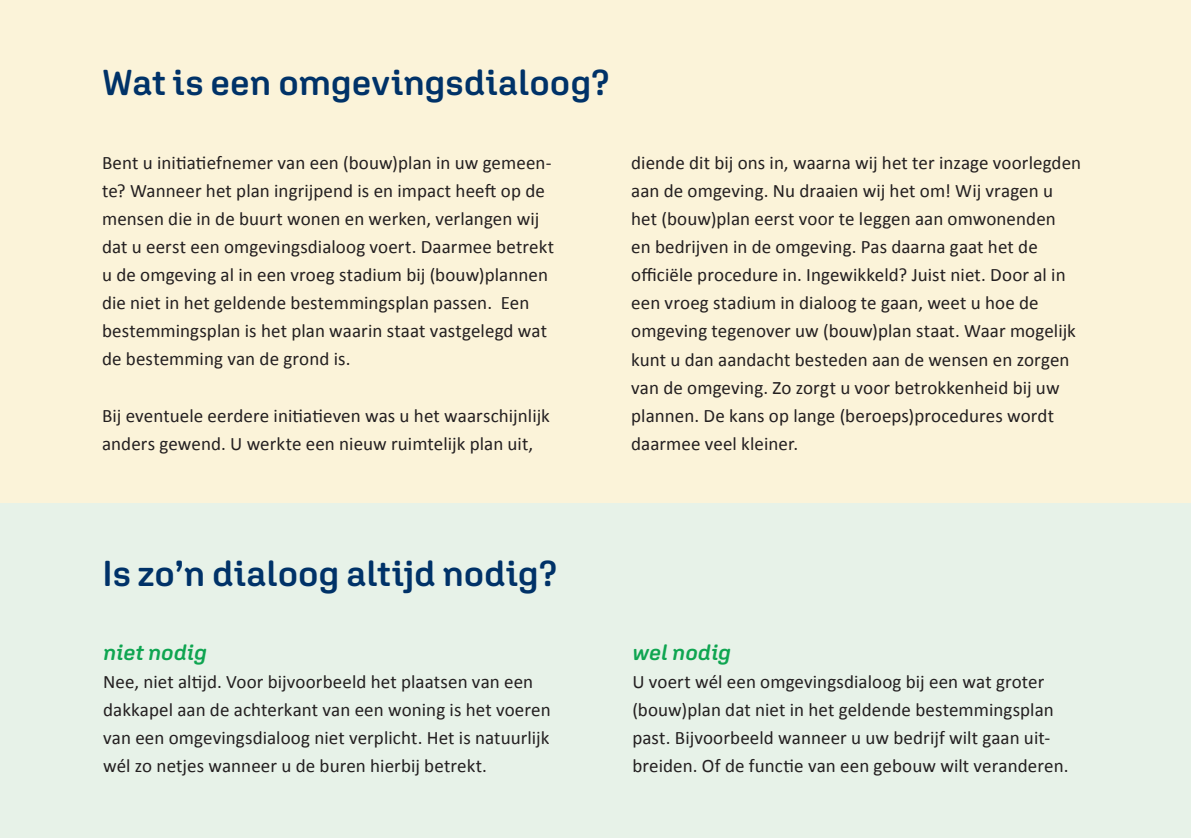
<style>
.page{position:relative;width:1191px;height:840px;background:#fff}
.page>*{position:absolute;margin:0;border:0;box-sizing:border-box;transform-origin:0 0}
.t1{font:600 36px "Aglet Sans";color:#003268}
.t2{font:italic 600 22px "Aglet Sans";letter-spacing:-.005em;color:#0fa551}
.t3{font:19px/28px "Calibri";letter-spacing:.005em;color:#231f20}
</style>
<div class="page">
<div style="left:0;top:485px;width:1191px;height:352px;background:#e7f2e8"></div>
<div style="left:0;top:0;width:1191px;height:502px;background:#fbf3d9"></div>
<h1 class="t1" style="left:102px;top:60px;width:509px">Wat is een omgevingsdialoog?</h1>
<p class="t3" style="left:102px;top:149px;width:453px">Bent u initiatiefnemer van een (bouw)plan in uw gemeen&shy;te? Wanneer het plan ingrijpend is en impact heeft op de mensen die in de buurt wonen en werken, verlangen wij dat u eerst een omgevingsdialoog voert. Daarmee betrekt u de omgeving al in een vroeg stadium bij (bouw)plannen die niet in het geldende bestemmingsplan passen. Een bestemmingsplan is het plan waarin staat vastgelegd wat de bestemming van de grond is.</p>
<p class="t3" style="left:102px;top:401px;width:449px">Bij eventuele eerdere initiatieven was u het waarschijnlijk anders gewend. U werkte een nieuw ruimtelijk plan uit,</p>
<p class="t3" style="left:631px;top:149px;width:451px">diende dit bij ons in, waarna wij het ter inzage voorlegden aan de omgeving. Nu draaien wij het om! Wij vragen u het (bouw)plan eerst voor te leggen aan omwonenden<br>en bedrijven in de omgeving. Pas daarna gaat het de officiële procedure in. Ingewikkeld? Juist niet. Door al in een vroeg stadium in dialoog te gaan, weet u hoe de omgeving tegenover uw (bouw)plan staat. Waar mogelijk kunt u dan aandacht besteden aan de wensen en zorgen van de omgeving. Zo zorgt u voor betrokkenheid bij uw plannen. De kans op lange (beroeps)procedures wordt daarmee veel kleiner.</p>
<h1 class="t1" style="left:102px;top:551px;width:456px">Is zo’n dialoog altijd nodig?</h1>
<p class="t2" style="left:103px;top:638px;width:105px">niet nodig</p>
<p class="t3" style="left:103px;top:667px;width:449px">Nee, niet altijd. Voor bijvoorbeeld het plaatsen van een dakkapel aan de achterkant van een woning is het voeren van een omgevingsdialoog niet verplicht. Het is natuurlijk wél zo netjes wanneer u de buren hierbij betrekt.</p>
<p class="t2" style="left:632px;top:638px;width:100px">wel nodig</p>
<p class="t3" style="left:632px;top:667px;width:438px">U voert wél een omgevingsdialoog bij een wat groter (bouw)plan dat niet in het geldende bestemmingsplan past. Bijvoorbeeld wanneer u uw bedrijf wilt gaan uit&shy;breiden. Of de functie van een gebouw wilt veranderen.</p>
</div>
